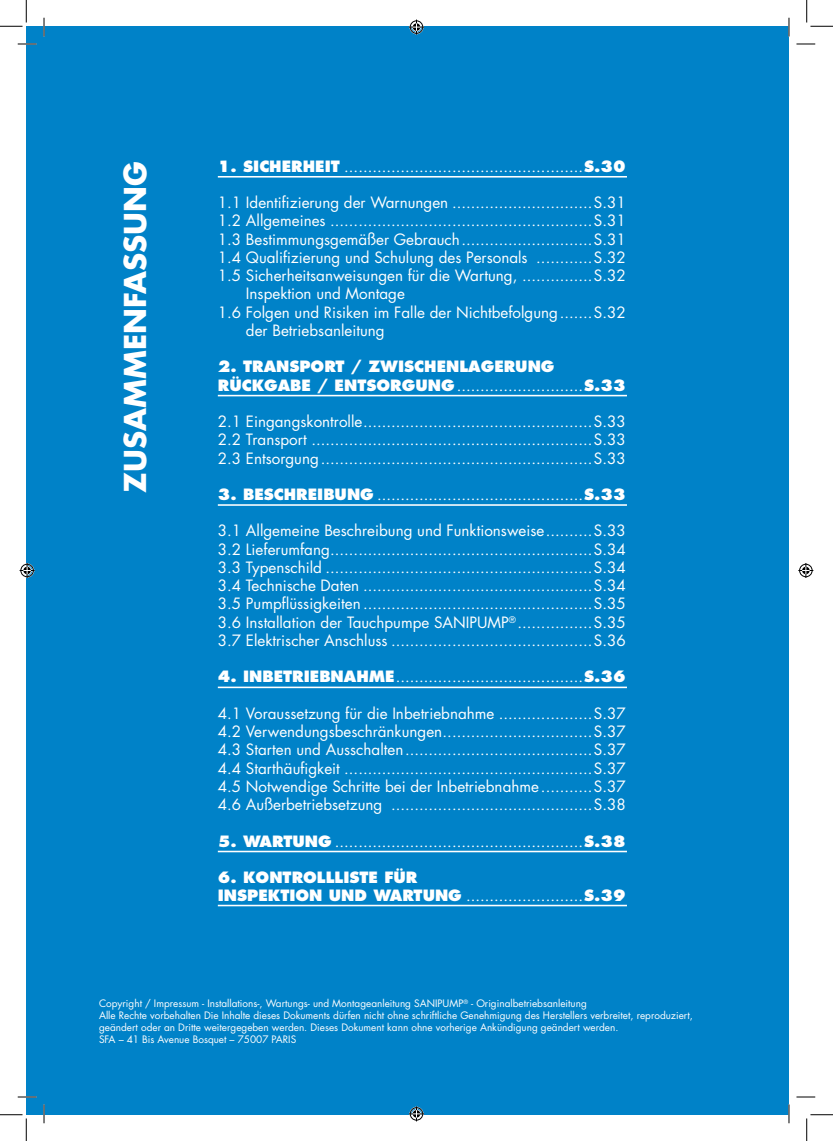
<style>
.page{position:relative;width:833px;height:1141px;background:#fff}
.page>*{position:absolute;margin:0;border:0;box-sizing:border-box;transform-origin:0 0}
.t1{font:700 29.38px "Futura Std";color:#fff}
.t2{font:15.12px/18.2px "Futura Std";color:#fff;text-align:justify}
.t3{font:800 15.12px/18.2px "Futura Std";color:#fff}
.t4{font:10px/12px "Futura Std";color:#fff}
.s1{font-weight:800}
.s2{font-weight:400}
</style>
<div class="page">
<div style="left:26px;top:26px;width:762px;height:1088px;background:#0082c8"></div>
<hr style="left:218px;top:176px;width:408px;height:1px;background:#fff">
<hr style="left:218px;top:395px;width:408px;height:1px;background:#fff">
<hr style="left:218px;top:504px;width:408px;height:1px;background:#fff">
<hr style="left:218px;top:686px;width:408px;height:2px;background:#fff">
<hr style="left:218px;top:850px;width:408px;height:2px;background:#fff">
<hr style="left:218px;top:904px;width:408px;height:2px;background:#fff">
<svg style="left:18px;top:43px;width:18px;height:2px"></svg>
<svg style="left:796px;top:43px;width:18px;height:2px"></svg>
<svg style="left:18px;top:1096px;width:18px;height:1px"></svg>
<svg style="left:796px;top:1096px;width:18px;height:1px"></svg>
<svg style="left:43px;top:18px;width:2px;height:18px"></svg>
<svg style="left:43px;top:1104px;width:2px;height:19px"></svg>
<svg style="left:788px;top:18px;width:1px;height:18px"></svg>
<svg style="left:787px;top:1104px;width:2px;height:19px"></svg>
<svg style="left:0;top:0;width:27px;height:27px"></svg>
<svg style="left:0;top:1114px;width:27px;height:26px"></svg>
<svg style="left:806px;top:0;width:26px;height:27px"></svg>
<svg style="left:806px;top:1114px;width:26px;height:26px"></svg>
<svg style="left:409px;top:20px;width:15px;height:15px"></svg>
<svg style="left:409px;top:1106px;width:15px;height:15px"></svg>
<svg style="left:20px;top:563px;width:15px;height:15px"></svg>
<svg style="left:798px;top:563px;width:14px;height:15px"></svg>
<h1 class="t1" style="left:116px;top:492px;width:332px;rotate:-90deg">ZUSAMMENFASSUNG</h1>
<p class="t2" style="left:218px;top:157px;width:409px"><span class="s1">1. SICHERHEIT</span> ...................................................<span class="s1">S.30</span></p>
<p class="t2" style="left:218px;top:194px;width:409px">1.1 Identifizierung der Warnungen ..............................S.31</p>
<p class="t2" style="left:218px;top:212px;width:409px">1.2 Allgemeines ........................................................S.31</p>
<p class="t2" style="left:218px;top:230px;width:409px">1.3 Bestimmungsgemäßer Gebrauch............................S.31</p>
<p class="t2" style="left:218px;top:248px;width:409px">1.4 Qualifizierung und Schulung des Personals ............S.32</p>
<p class="t2" style="left:218px;top:266px;width:409px">1.5 Sicherheitsanweisungen für die Wartung, ...............S.32</p>
<p class="t2" style="left:246px;top:285px;width:160px">Inspektion und Montage</p>
<p class="t2" style="left:218px;top:303px;width:409px">1.6 Folgen und Risiken im Falle der Nichtbefolgung.......S.32</p>
<p class="t2" style="left:246px;top:321px;width:140px">der Betriebsanleitung</p>
<p class="t3" style="left:218px;top:357px;width:409px">2. TRANSPORT / ZWISCHENLAGERUNG<br>RÜCKGABE / ENTSORGUNG<span class="s2">...........................</span>S.33</p>
<p class="t2" style="left:218px;top:412px;width:409px">2.1 Eingangskontrolle.................................................S.33<br>2.2 Transport ............................................................S.33<br>2.3 Entsorgung..........................................................S.33</p>
<p class="t2" style="left:218px;top:485px;width:409px"><span class="s1">3. BESCHREIBUNG</span> ............................................<span class="s1">S.33</span></p>
<p class="t2" style="left:218px;top:522px;width:409px">3.1 Allgemeine Beschreibung und Funktionsweise..........S.33<br>3.2 Lieferumfang........................................................S.34<br>3.3 Typenschild .........................................................S.34<br>3.4 Technische Daten .................................................S.34<br>3.5 Pumpflüssigkeiten .................................................S.35<br>3.6 Installation der Tauchpumpe SANIPUMP<sup>®</sup> ................S.35<br>3.7 Elektrischer Anschluss ...........................................S.36</p>
<p class="t2" style="left:218px;top:667px;width:409px"><span class="s1">4. INBETRIEBNAHME</span>........................................<span class="s1">S.36</span></p>
<p class="t2" style="left:218px;top:704px;width:409px">4.1 Voraussetzung für die Inbetriebnahme ....................S.37<br>4.2 Verwendungsbeschränkungen................................S.37<br>4.3 Starten und Ausschalten........................................S.37<br>4.4 Starthäufigkeit .....................................................S.37<br>4.5 Notwendige Schritte bei der Inbetriebnahme...........S.37<br>4.6 Außerbetriebsetzung ...........................................S.38</p>
<p class="t2" style="left:218px;top:831px;width:409px"><span class="s1">5. WARTUNG</span> .....................................................<span class="s1">S.38</span></p>
<p class="t3" style="left:218px;top:868px;width:409px">6. KONTROLLLISTE FÜR<br>INSPEKTION UND WARTUNG <span class="s2">.........................</span>S.39</p>
<p class="t4" style="left:99px;top:997px;width:595px">Copyright / Impressum - Installations-, Wartungs- und Montageanleitung SANIPUMP<sup>®</sup> - Originalbetriebsanleitung<br>Alle Rechte vorbehalten Die Inhalte dieses Dokuments dürfen nicht ohne schriftliche Genehmigung des Herstellers verbreitet, reproduziert, geändert oder an Dritte weitergegeben werden. Dieses Dokument kann ohne vorherige Ankündigung geändert werden.<br>SFA – 41 Bis Avenue Bosquet – 75007 PARIS</p>
</div>
